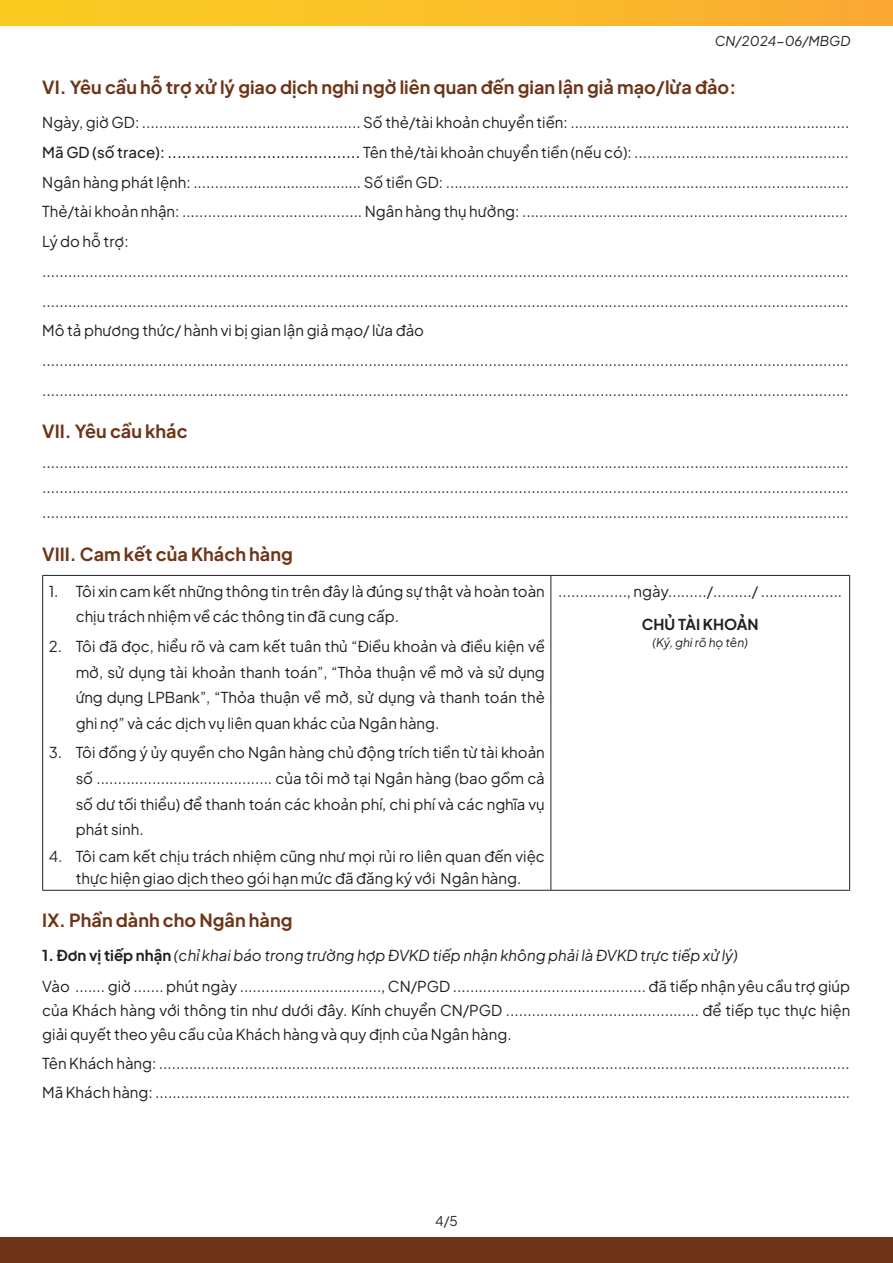
<style>
.page{position:relative;width:893px;height:1263px;background:#fff}
.page>*{position:absolute;margin:0;border:0;box-sizing:border-box;transform-origin:0 0}
.t1{font:700 18px "Plus Jakarta Sans";color:#6e3518}
.t2{font:15px/29.7px "Plus Jakarta Sans";color:#231f20}
.t3{font:700 15px "Plus Jakarta Sans";color:#231f20}
.t4{font:italic 13.5px "Plus Jakarta Sans";color:#231f20}
.t5{font:13.5px "Plus Jakarta Sans";color:#231f20}
.t6{font:italic 12px "Plus Jakarta Sans";color:#231f20}
.s1{font-weight:500}
.s2{font-weight:700}
.s3{font-style:italic}
</style>
<div class="page">
<div style="left:0;top:1237px;width:893px;height:26px;background:#6e3518"></div>
<div style="left:0;top:0;width:893px;height:25px;background:linear-gradient(to right,#facf20,#faab33)"></div>
<hr style="left:42px;top:575px;width:509px;height:1px;background:#231f20">
<hr style="left:42px;top:576px;width:1px;height:314px;background:#231f20">
<hr style="left:551px;top:575px;width:299px;height:1px;background:#231f20">
<hr style="left:550px;top:576px;width:1px;height:314px;background:#231f20">
<hr style="left:849px;top:576px;width:1px;height:314px;background:#231f20">
<hr style="left:42px;top:890px;width:509px;height:1px;background:#231f20">
<hr style="left:551px;top:890px;width:299px;height:1px;background:#231f20">
<p class="t4" style="left:715px;top:29px;width:137px">CN/2024-06/MBGD</p>
<p class="t1" style="left:42px;top:71px;width:695px">VI. Yêu cầu hỗ trợ xử lý giao dịch nghi ngờ liên quan đến gian lận giả mạo/lừa đảo:</p>
<p class="t2" style="left:42px;top:106px;width:808px">Ngày, giờ GD: ................................................... Số thẻ/tài khoản chuyển tiền: .................................................................<br><span class="s1">Mã GD (số trace): .........................................</span> Tên thẻ/tài khoản chuyển tiền (nếu có): ..................................................<br>Ngân hàng phát lệnh: ........................................ Số tiền GD: ..............................................................................................<br>Thẻ/tài khoản nhận: .......................................... Ngân hàng thụ hưởng: ............................................................................<br>Lý do hỗ trợ: ............................................................................................................................................................................................ ............................................................................................................................................................................................<br>Mô tả phương thức/ hành vi bị gian lận giả mạo/ lừa đảo ............................................................................................................................................................................................ ............................................................................................................................................................................................</p>
<p class="t1" style="left:42px;top:415px;width:147px">VII. Yêu cầu khác</p>
<p class="t2" style="left:42px;top:448px;width:808px;line-height:25.2px;text-align:justify">............................................................................................................................................................................................ ............................................................................................................................................................................................ ............................................................................................................................................................................................</p>
<p class="t1" style="left:42px;top:538px;width:252px">VIII. Cam kết của Khách hàng</p>
<p class="t2" style="left:76px;top:577px;width:471px;line-height:25.5px;text-indent:-27px">1. Tôi xin cam kết những thông tin trên đây là đúng sự thật và hoàn toàn chịu trách nhiệm về các thông tin đã cung cấp.</p>
<p class="t2" style="left:76px;top:632px;width:471px;line-height:25.5px;text-align:justify;text-indent:-27px">2. Tôi đã đọc, hiểu rõ và cam kết tuân thủ “Điều khoản và điều kiện về mở, sử dụng tài khoản thanh toán”, “Thỏa thuận về mở và sử dụng ứng dụng LPBank”, “Thỏa thuận về mở, sử dụng và thanh toán thẻ ghi nợ” và các dịch vụ liên quan khác của Ngân hàng.</p>
<p class="t2" style="left:76px;top:739px;width:471px;line-height:25.5px;text-align:justify;text-indent:-27px">3. Tôi đồng ý ủy quyền cho Ngân hàng chủ động trích tiền từ tài khoản số ......................................... của tôi mở tại Ngân hàng (bao gồm cả số dư tối thiểu) để thanh toán các khoản phí, chi phí và các nghĩa vụ phát sinh.</p>
<p class="t2" style="left:49px;top:843px;width:498px;line-height:22.5px;text-align:center">4. Tôi cam kết chịu trách nhiệm cũng như mọi rủi ro liên quan đến việc thực hiện giao dịch theo gói hạn mức đã đăng ký với Ngân hàng.</p>
<p class="t2" style="left:558px;top:575px;width:285px">................, ngày........./........./ ...................</p>
<p class="t3" style="left:642px;top:611px;width:118px">CHỦ TÀI KHOẢN</p>
<p class="t6" style="left:653px;top:633px;width:97px">(Ký, ghi rõ họ tên)</p>
<p class="t1" style="left:42px;top:904px;width:252px">IX. Phần dành cho Ngân hàng</p>
<p class="t2" style="left:42px;top:938px;width:809px;line-height:31.7px"><span class="s2">1. Đơn vị tiếp nhận</span> <span class="s3">(chỉ khai báo trong trường hợp ĐVKD tiếp nhận không phải là ĐVKD trực tiếp xử lý)<br></span>Vào ....... giờ ....... phút ngày ................................., CN/PGD ............................................. đã tiếp nhận yêu cầu trợ giúp</p>
<p class="t2" style="left:42px;top:997px;width:809px;line-height:24px">của Khách hàng với thông tin như dưới đây. Kính chuyển CN/PGD ............................................. để tiếp tục thực hiện giải quyết theo yêu cầu của Khách hàng và quy định của Ngân hàng.</p>
<p class="t2" style="left:42px;top:1047px;width:809px;line-height:28.7px">Tên Khách hàng: .................................................................................................................................................................<br>Mã Khách hàng: ..................................................................................................................................................................</p>
<p class="t5" style="left:435px;top:1210px;width:24px">4/5</p>
</div>
